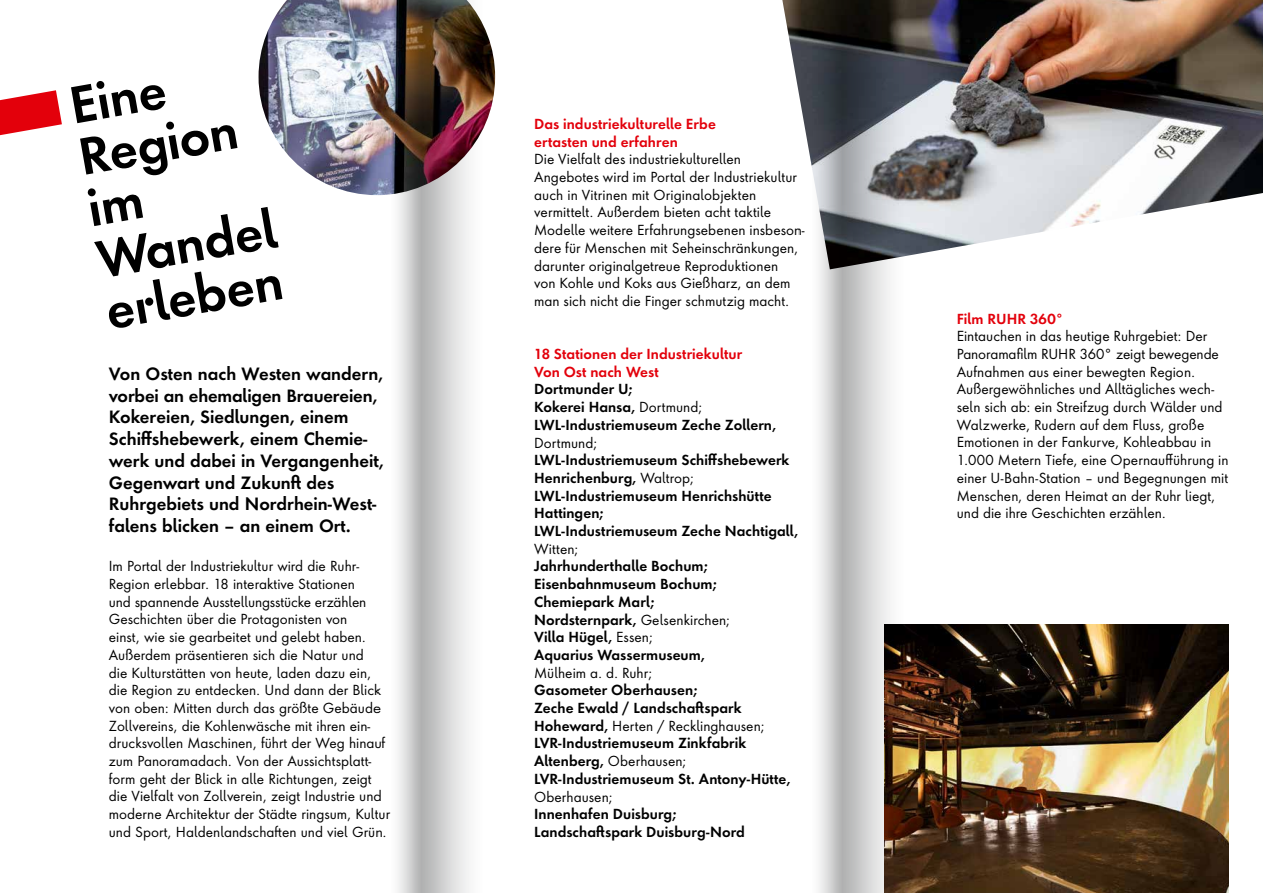
<style>
.page{position:relative;width:1263px;height:893px;background:#fff}
.page>*{position:absolute;margin:0;border:0;box-sizing:border-box;transform-origin:0 0}
.t1{font:600 48.3px/52.2px "Futura ND Alt";color:#000}
.t2{font:600 16.5px/21.8px "Futura ND Alt";color:#000}
.t3{font:13.5px/17.7px "Futura ND Alt";color:#000}
.t4{font:600 13.5px/17.7px "Futura ND Alt";letter-spacing:.005em;color:#000}
.t5{font:600 13.5px/17.7px "Futura ND Alt";letter-spacing:.005em;color:#e3000b}
.s1{font-weight:400}
</style>
<div class="page">
<svg style="left:0;top:90px;width:62px;height:46px"></svg>
<img style="left:259px;top:0;width:119px;height:195px">
<img style="left:782px;top:0;width:481px;height:253px">
<img style="left:927px;top:624px;width:302px;height:269px">
<svg style="left:421px;top:0;width:75px;height:893px"></svg>
<svg style="left:842px;top:0;width:85px;height:893px"></svg>
<svg style="left:378px;top:0;width:43px;height:893px"></svg>
<svg style="left:799px;top:0;width:43px;height:893px"></svg>
<h1 class="t1" style="left:65px;top:80px;width:183px;rotate:-10deg">Eine<br>Region im<br>Wandel erleben</h1>
<p class="t2" style="left:109px;top:363px;width:276px">Von Osten nach Westen wandern, vorbei an ehemaligen Brauereien,<br>Kokereien, Siedlungen, einem<br>Schiffshebewerk, einem Chemie&shy;werk und dabei in Vergangenheit,<br>Gegenwart und Zukunft des<br>Ruhrgebiets und Nordrhein-West&shy;falens blicken – an einem Ort.</p>
<p class="t3" style="left:109px;top:557px;width:283px">Im Portal der Industriekultur wird die Ruhr-Region erlebbar. 18 interaktive Stationen<br>und spannende Ausstellungsstücke erzählen Geschichten über die Protagonisten von<br>einst, wie sie gearbeitet und gelebt haben.<br>Außerdem präsentieren sich die Natur und<br>die Kulturstätten von heute, laden dazu ein, die Region zu entdecken. Und dann der Blick von oben: Mitten durch das größte Gebäude Zollvereins, die Kohlenwäsche mit ihren ein&shy;drucksvollen Maschinen, führt der Weg hinauf zum Panoramadach. Von der Aussichtsplatt&shy;form geht der Blick in alle Richtungen, zeigt die Vielfalt von Zollverein, zeigt Industrie und moderne Architektur der Städte ringsum, Kultur und Sport, Haldenlandschaften und viel Grün.</p>
<p class="t5" style="left:534px;top:115px;width:183px">Das industriekulturelle Erbe ertasten und erfahren</p>
<p class="t3" style="left:534px;top:150px;width:272px">Die Vielfalt des industriekulturellen Angebotes wird im Portal der Industriekultur auch in Vitrinen mit Originalobjekten vermittelt. Außerdem bieten acht taktile Modelle weitere Erfahrungsebenen insbeson&shy;dere für Menschen mit Seheinschränkungen, darunter originalgetreue Reproduktionen<br>von Kohle und Koks aus Gießharz, an dem man sich nicht die Finger schmutzig macht.</p>
<p class="t5" style="left:534px;top:345px;width:210px">18 Stationen der Industriekultur<br>Von Ost nach West</p>
<p class="t4" style="left:534px;top:380px;width:244px">Dortmunder U;<br>Kokerei Hansa, <span class="s1">Dortmund;<br></span>LWL-Industriemuseum Zeche Zollern,</p>
<p class="t3" style="left:534px;top:433px;width:65px">Dortmund;</p>
<p class="t4" style="left:534px;top:451px;width:266px">LWL-Industriemuseum Schiffshebewerk<br>Henrichenburg, <span class="s1">Waltrop;<br></span>LWL-Industriemuseum Henrichshütte<br>Hattingen;<br>LWL-Industriemuseum Zeche Nachtigall,</p>
<p class="t3" style="left:534px;top:539px;width:46px">Witten;</p>
<p class="t4" style="left:534px;top:557px;width:197px">Jahrhunderthalle Bochum;<br>Eisenbahnmuseum Bochum;<br>Chemiepark Marl;<br>Nordsternpark, <span class="s1">Gelsenkirchen;<br></span>Villa Hügel, <span class="s1">Essen;<br></span>Aquarius Wassermuseum,</p>
<p class="t3" style="left:534px;top:663px;width:120px">Mülheim a. d. Ruhr;</p>
<p class="t4" style="left:534px;top:681px;width:258px">Gasometer Oberhausen;<br>Zeche Ewald / Landschaftspark<br>Hoheward, <span class="s1">Herten / Recklinghausen;<br></span>LVR-Industriemuseum Zinkfabrik<br>Altenberg, <span class="s1">Oberhausen;<br></span>LVR-Industriemuseum St. Antony-Hütte,</p>
<p class="t3" style="left:534px;top:787px;width:80px">Oberhausen;</p>
<p class="t4" style="left:534px;top:805px;width:212px">Innenhafen Duisburg;<br>Landschaftspark Duisburg-Nord</p>
<p class="t5" style="left:957px;top:309px;width:109px">Film RUHR 360°</p>
<p class="t3" style="left:957px;top:327px;width:273px">Eintauchen in das heutige Ruhrgebiet: Der Panoramafilm RUHR 360° zeigt bewegende Aufnahmen aus einer bewegten Region.<br>Außergewöhnliches und Alltägliches wech&shy;seln sich ab: ein Streifzug durch Wälder und Walzwerke, Rudern auf dem Fluss, große Emotionen in der Fankurve, Kohleabbau in 1.000 Metern Tiefe, eine Opernaufführung in einer U-Bahn-Station – und Begegnungen mit Menschen, deren Heimat an der Ruhr liegt, und die ihre Geschichten erzählen.</p>
</div>
